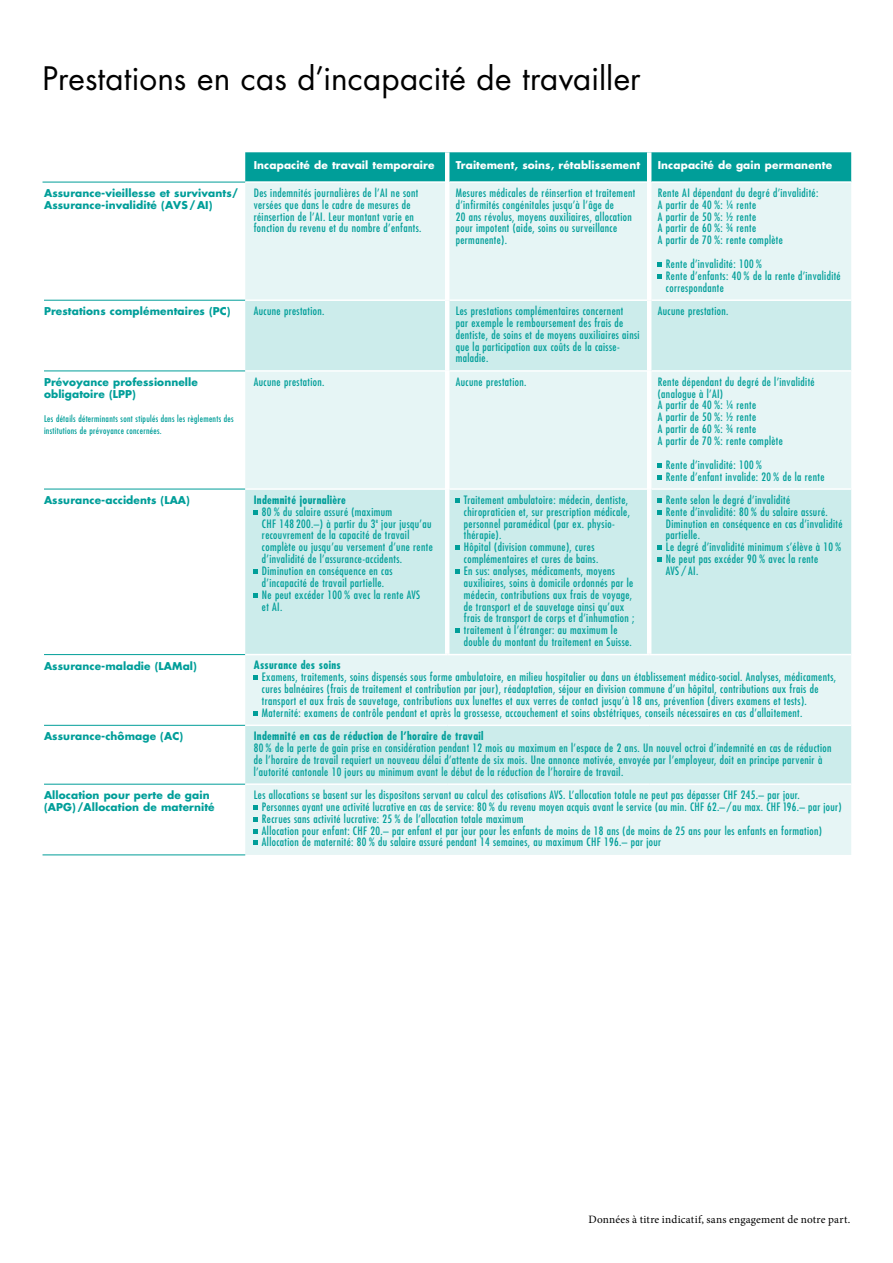
<style>
.page{position:relative;width:893px;height:1263px;background:#fff}
.page>*{position:absolute;margin:0;border:0;box-sizing:border-box;transform-origin:0 0}
.t1{font:31.5px "Futura Std";letter-spacing:.005em;color:#000}
.t2{font:condensed 11.25px/11.9px "Futura Std";letter-spacing:.035em;color:#009e99}
.t3{font:700 condensed 11.25px "Futura Std";letter-spacing:.03em;color:#009e99}
.t4{font:11.25px "Minion Pro";letter-spacing:.01em;color:#000}
.t5{font:700 10.5px/12px "Futura Std";letter-spacing:.01em;color:#009e99}
.t6{font:700 10.5px "Futura Std";letter-spacing:.01em;color:#fff}
.t7{font:condensed 9px/11.9px "Futura Std";letter-spacing:.035em;color:#009e99}
</style>
<div class="page">
<div style="left:245px;top:152px;width:606px;height:29px;background:#009e99"></div>
<div style="left:245px;top:183px;width:606px;height:672px;background:#e6f5f5"></div>
<svg style="left:245px;top:301px;width:606px;height:482px;background:#d6efee"></svg>
<hr style="left:43px;top:182px;width:202px;height:1px;background:#009e99">
<hr style="left:44px;top:300px;width:201px;height:1px;background:#009e99">
<hr style="left:44px;top:371px;width:201px;height:1px;background:#009e99">
<hr style="left:44px;top:489px;width:201px;height:1px;background:#009e99">
<hr style="left:44px;top:654px;width:201px;height:1px;background:#009e99">
<hr style="left:44px;top:725px;width:201px;height:1px;background:#009e99">
<hr style="left:44px;top:784px;width:201px;height:1px;background:#009e99">
<hr style="left:43px;top:854px;width:202px;height:1px;background:#009e99">
<hr style="left:245px;top:299px;width:200px;height:2px;background:#fff">
<hr style="left:449px;top:299px;width:198px;height:2px;background:#fff">
<hr style="left:651px;top:299px;width:200px;height:2px;background:#fff">
<hr style="left:245px;top:370px;width:200px;height:2px;background:#fff">
<hr style="left:449px;top:370px;width:198px;height:2px;background:#fff">
<hr style="left:651px;top:370px;width:200px;height:2px;background:#fff">
<hr style="left:245px;top:488px;width:200px;height:2px;background:#fff">
<hr style="left:449px;top:488px;width:198px;height:2px;background:#fff">
<hr style="left:651px;top:488px;width:200px;height:2px;background:#fff">
<hr style="left:245px;top:654px;width:202px;height:1px;background:#fff">
<hr style="left:447px;top:654px;width:202px;height:1px;background:#fff">
<hr style="left:649px;top:654px;width:202px;height:1px;background:#fff">
<hr style="left:245px;top:724px;width:202px;height:2px;background:#fff">
<hr style="left:447px;top:724px;width:202px;height:2px;background:#fff">
<hr style="left:649px;top:724px;width:202px;height:2px;background:#fff">
<hr style="left:245px;top:783px;width:202px;height:2px;background:#fff">
<hr style="left:447px;top:783px;width:202px;height:2px;background:#fff">
<hr style="left:649px;top:783px;width:202px;height:2px;background:#fff">
<hr style="left:445px;top:152px;width:4px;height:30px;background:#fff">
<hr style="left:647px;top:152px;width:4px;height:30px;background:#fff">
<hr style="left:445px;top:182px;width:4px;height:118px;background:#fff">
<hr style="left:647px;top:182px;width:4px;height:118px;background:#fff">
<hr style="left:445px;top:300px;width:4px;height:71px;background:#fff">
<hr style="left:647px;top:300px;width:4px;height:71px;background:#fff">
<hr style="left:445px;top:371px;width:4px;height:118px;background:#fff">
<hr style="left:647px;top:371px;width:4px;height:118px;background:#fff">
<hr style="left:445px;top:489px;width:4px;height:165px;background:#fff">
<hr style="left:647px;top:489px;width:4px;height:165px;background:#fff">
<svg style="left:658px;top:262px;width:4px;height:5px"></svg>
<svg style="left:658px;top:274px;width:4px;height:5px"></svg>
<svg style="left:658px;top:463px;width:4px;height:4px"></svg>
<svg style="left:658px;top:475px;width:4px;height:4px"></svg>
<svg style="left:254px;top:510px;width:4px;height:4px"></svg>
<svg style="left:254px;top:569px;width:4px;height:5px"></svg>
<svg style="left:254px;top:593px;width:4px;height:4px"></svg>
<svg style="left:456px;top:498px;width:4px;height:5px"></svg>
<svg style="left:456px;top:546px;width:4px;height:4px"></svg>
<svg style="left:456px;top:569px;width:4px;height:5px"></svg>
<svg style="left:456px;top:629px;width:4px;height:4px"></svg>
<svg style="left:658px;top:498px;width:4px;height:5px"></svg>
<svg style="left:658px;top:510px;width:4px;height:4px"></svg>
<svg style="left:658px;top:546px;width:4px;height:4px"></svg>
<svg style="left:658px;top:557px;width:4px;height:5px"></svg>
<svg style="left:254px;top:676px;width:4px;height:4px"></svg>
<svg style="left:254px;top:711px;width:4px;height:4px"></svg>
<svg style="left:254px;top:805px;width:4px;height:4px"></svg>
<svg style="left:254px;top:817px;width:4px;height:4px"></svg>
<svg style="left:254px;top:829px;width:4px;height:4px"></svg>
<svg style="left:254px;top:841px;width:4px;height:4px"></svg>
<h1 class="t1" style="left:43px;top:58px;width:600px">Prestations en cas d’incapacité de travailler</h1>
<p class="t6" style="left:254px;top:159px;width:182px">Incapacité de travail temporaire</p>
<p class="t6" style="left:456px;top:159px;width:186px">Traitement, soins, rétablissement</p>
<p class="t6" style="left:658px;top:159px;width:176px">Incapacité de gain permanente</p>
<p class="t5" style="left:44px;top:187px;width:196px">Assurance-vieillesse et survivants/<br>Assurance-invalidité (AVS/AI)</p>
<p class="t2" style="left:254px;top:187px;width:169px">Des indemnités journalières de l’AI ne sont versées que dans le cadre de mesures de réinsertion de l’AI. Leur montant varie en fonction du revenu et du nombre d’enfants.</p>
<p class="t2" style="left:456px;top:187px;width:181px">Mesures médicales de réinsertion et traitement d’infirmités congénitales jusqu’à l’âge de<br>20 ans révolus, moyens auxiliaires, allocation pour impotent (aide, soins ou surveillance permanente).</p>
<p class="t2" style="left:658px;top:187px;width:162px">Rente AI dépendant du degré d’invalidité:<br>A partir de 40 %: ¼ rente<br>A partir de 50 %: ½ rente<br>A partir de 60 %: ¾ rente<br>A partir de 70 %: rente complète</p>
<p class="t2" style="left:666px;top:258px;width:176px">Rente d’invalidité: 100 %<br>Rente d’enfants: 40 % de la rente d’invalidité correspondante</p>
<p class="t5" style="left:44px;top:305px;width:188px">Prestations complémentaires (PC)</p>
<p class="t2" style="left:254px;top:305px;width:72px">Aucune prestation.</p>
<p class="t2" style="left:456px;top:305px;width:185px">Les prestations complémentaires concernent<br>par exemple le remboursement des frais de dentiste, de soins et de moyens auxiliaires ainsi que la participation aux coûts de la caisse&shy;maladie.</p>
<p class="t2" style="left:658px;top:305px;width:72px">Aucune prestation.</p>
<p class="t5" style="left:44px;top:376px;width:155px">Prévoyance professionnelle obligatoire (LPP)</p>
<p class="t7" style="left:44px;top:412px;width:191px">Les détails déterminants sont stipulés dans les règlements des institutions de prévoyance concernées.</p>
<p class="t2" style="left:254px;top:376px;width:72px">Aucune prestation.</p>
<p class="t2" style="left:456px;top:376px;width:72px">Aucune prestation.</p>
<p class="t2" style="left:658px;top:376px;width:158px">Rente dépendant du degré de l’invalidité (analogue à l’AI)<br>A partir de 40 %: ¼ rente<br>A partir de 50 %: ½ rente<br>A partir de 60 %: ¾ rente<br>A partir de 70 %: rente complète</p>
<p class="t2" style="left:666px;top:458px;width:160px">Rente d’invalidité: 100 %<br>Rente d’enfant invalide: 20 % de la rente</p>
<p class="t5" style="left:44px;top:494px;width:147px">Assurance-accidents (LAA)</p>
<p class="t3" style="left:254px;top:493px;width:94px">Indemnité journalière</p>
<p class="t2" style="left:262px;top:505px;width:172px">80 % du salaire assuré (maximum<br>CHF 148 200.–) à partir du 3<sup>e</sup> jour jusqu’au recouvrement de la capacité de travail complète ou jusqu’au versement d’une rente d’invalidité de l’assurance-accidents.<br>Diminution en conséquence en cas d’incapacité de travail partielle.<br>Ne peut excéder 100 % avec la rente AVS<br>et AI.</p>
<p class="t2" style="left:464px;top:494px;width:172px">Traitement ambulatoire: médecin, dentiste, chiropraticien et, sur prescription médicale, personnel paramédical (par ex. physio&shy;thérapie).<br>Hôpital (division commune), cures complémentaires et cures de bains.<br>En sus: analyses, médicaments, moyens auxiliaires, soins à domicile ordonnés par le médecin, contributions aux frais de voyage, de transport et de sauvetage ainsi qu’aux frais de transport de corps et d’inhumation ; traitement à l’étranger: au maximum le double du montant du traitement en Suisse.</p>
<p class="t2" style="left:666px;top:494px;width:178px">Rente selon le degré d’invalidité<br>Rente d’invalidité: 80 % du salaire assuré.<br>Diminution en conséquence en cas d’invalidité partielle.<br>Le degré d’invalidité minimum s’élève à 10 %<br>Ne peut pas excéder 90 % avec la rente<br>AVS / AI.</p>
<p class="t5" style="left:44px;top:659px;width:154px">Assurance-maladie (LAMal)</p>
<p class="t3" style="left:254px;top:658px;width:88px">Assurance des soins</p>
<p class="t2" style="left:262px;top:671px;width:576px">Examens, traitements, soins dispensés sous forme ambulatoire, en milieu hospitalier ou dans un établissement médico-social. Analyses, médicaments, cures balnéaires (frais de traitement et contribution par jour), réadaptation, séjour en division commune d’un hôpital, contributions aux frais de transport et aux frais de sauvetage, contributions aux lunettes et aux verres de contact jusqu’à 18 ans, prévention (divers examens et tests).<br>Maternité: examens de contrôle pendant et après la grossesse, accouchement et soins obstétriques, conseils nécessaires en cas d’allaitement.</p>
<p class="t5" style="left:44px;top:730px;width:141px">Assurance-chômage (AC)</p>
<p class="t3" style="left:254px;top:729px;width:231px">Indemnité en cas de réduction de l’horaire de travail</p>
<p class="t2" style="left:254px;top:742px;width:579px">80 % de la perte de gain prise en considération pendant 12 mois au maximum en l’espace de 2 ans. Un nouvel octroi d’indemnité en cas de réduction de l’horaire de travail requiert un nouveau délai d’attente de six mois. Une annonce motivée, envoyée par l’employeur, doit en principe parvenir à l’autorité cantonale 10 jours au minimum avant le début de la réduction de l’horaire de travail.</p>
<p class="t5" style="left:44px;top:789px;width:172px">Allocation pour perte de gain (APG) /Allocation de maternité</p>
<p class="t2" style="left:262px;top:789px;width:581px;text-indent:-8px">Les allocations se basent sur les dispositons servant au calcul des cotisations AVS. L’allocation totale ne peut pas dépasser CHF 245.– par jour.<br>Personnes ayant une activité lucrative en cas de service: 80 % du revenu moyen acquis avant le service (au min. CHF 62.– /au max. CHF 196.– par jour)<br>Recrues sans activité lucrative: 25 % de l’allocation totale maximum<br>Allocation pour enfant: CHF 20.– par enfant et par jour pour les enfants de moins de 18 ans (de moins de 25 ans pour les enfants en formation)<br>Allocation de maternité: 80 % du salaire assuré pendant 14 semaines, au maximum CHF 196.– par jour</p>
<p class="t4" style="left:589px;top:1212px;width:263px">Données à titre indicatif, sans engagement de notre part.</p>
</div>
